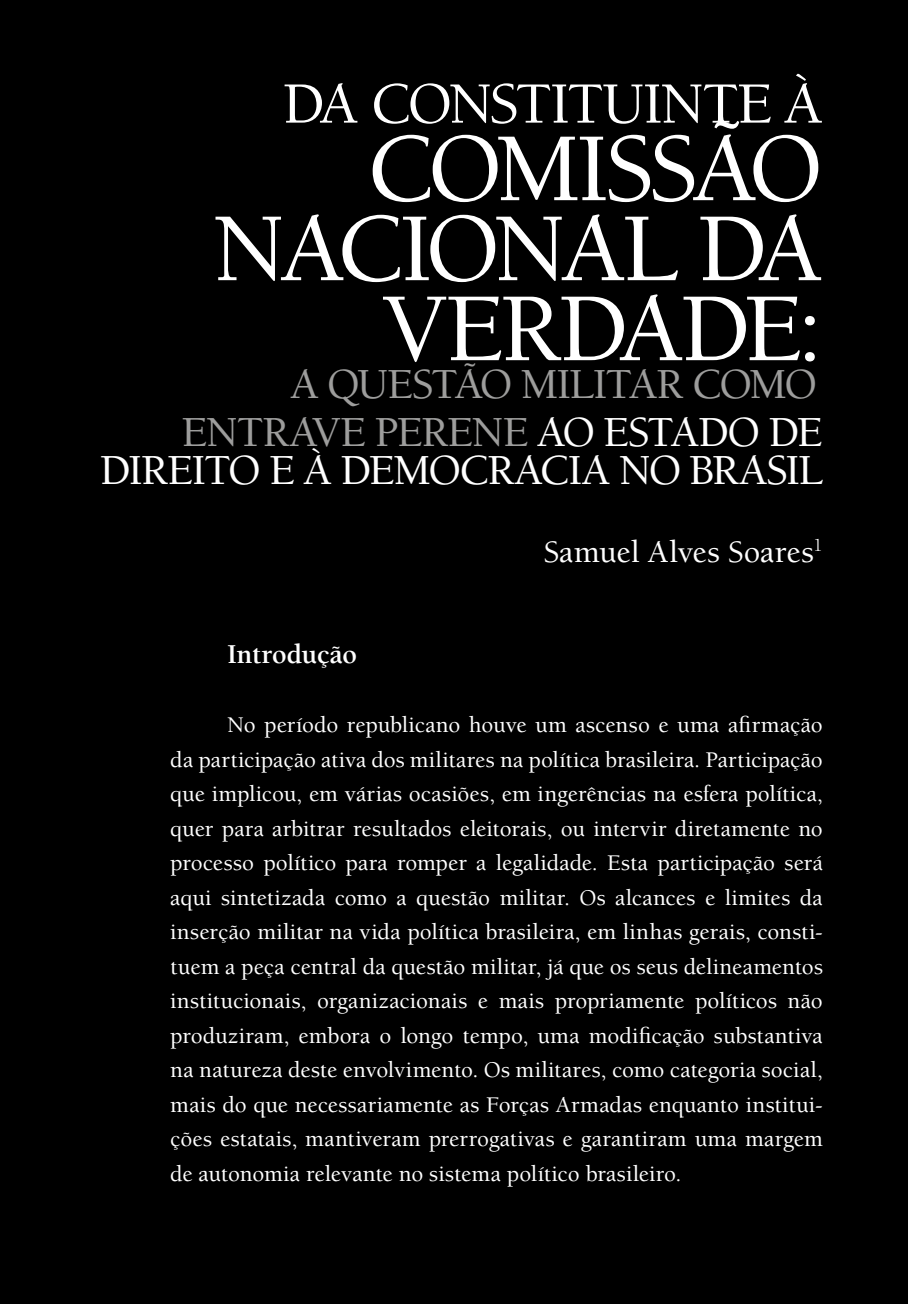
<style>
.page{position:relative;width:908px;height:1304px;background:#fff}
.page>*{position:absolute;margin:0;border:0;box-sizing:border-box;transform-origin:0 0}
.t1{font:500 100px/80px "Berkeley";letter-spacing:-.06em;color:#fff;text-align:right}
.t2{font:500 60px "Berkeley";letter-spacing:-.045em;color:#fff}
.t3{font:500 44px/47.8px "Berkeley";letter-spacing:-.04em;color:#9d9d9c;text-align:right}
.t4{font:500 44px "Berkeley";letter-spacing:-.045em;color:#fff}
.t5{font:500 32px "Berkeley";letter-spacing:.005em;color:#fff}
.t6{font:700 28px "Berkeley";letter-spacing:-.01em;color:#fff}
.t7{font:500 23px/34.4px "Berkeley";color:#fff;text-align:justify}
.s1{color:#fff}
</style>
<div class="page">
<div style="left:0;top:0;width:907px;height:1304px;background:#000"></div>
<h2 class="t2" style="left:282px;top:72px;width:541px">DA CONSTITUINTE À</h2>
<h1 class="t1" style="left:212px;top:131px;width:612px">COMISSÃO<br>NACIONAL DA<br>VERDADE:</h1>
<h3 class="t3" style="left:181px;top:361px;width:642px">A QUESTÃO MILITAR COMO<br>ENTRAVE PERENE <span class="s1">AO ESTADO DE</span></h3>
<h3 class="t4" style="left:100px;top:447px;width:724px">DIREITO E À DEMOCRACIA NO BRASIL</h3>
<p class="t6" style="left:227px;top:640px;width:131px">Introdução</p>
<h3 class="t5" style="left:543px;top:535px;width:280px">Samuel Alves Soares<sup>1</sup></h3>
<p class="t7" style="left:170px;top:708px;width:654px;text-indent:57px">No período republicano houve um ascenso e uma afirmação da participação ativa dos militares na política brasileira. Participação que implicou, em várias ocasiões, em ingerências na esfera política, quer para arbitrar resultados eleitorais, ou intervir diretamente no processo político para romper a legalidade. Esta participação será aqui sintetizada como a questão militar. Os alcances e limites da inserção militar na vida política brasileira, em linhas gerais, consti&shy;tuem a peça central da questão militar, já que os seus delineamentos institucionais, organizacionais e mais propriamente políticos não produziram, embora o longo tempo, uma modificação substantiva na natureza deste envolvimento. Os militares, como categoria social, mais do que necessariamente as Forças Armadas enquanto institui&shy;ções estatais, mantiveram prerrogativas e garantiram uma margem de autonomia relevante no sistema político brasileiro.</p>
</div>
